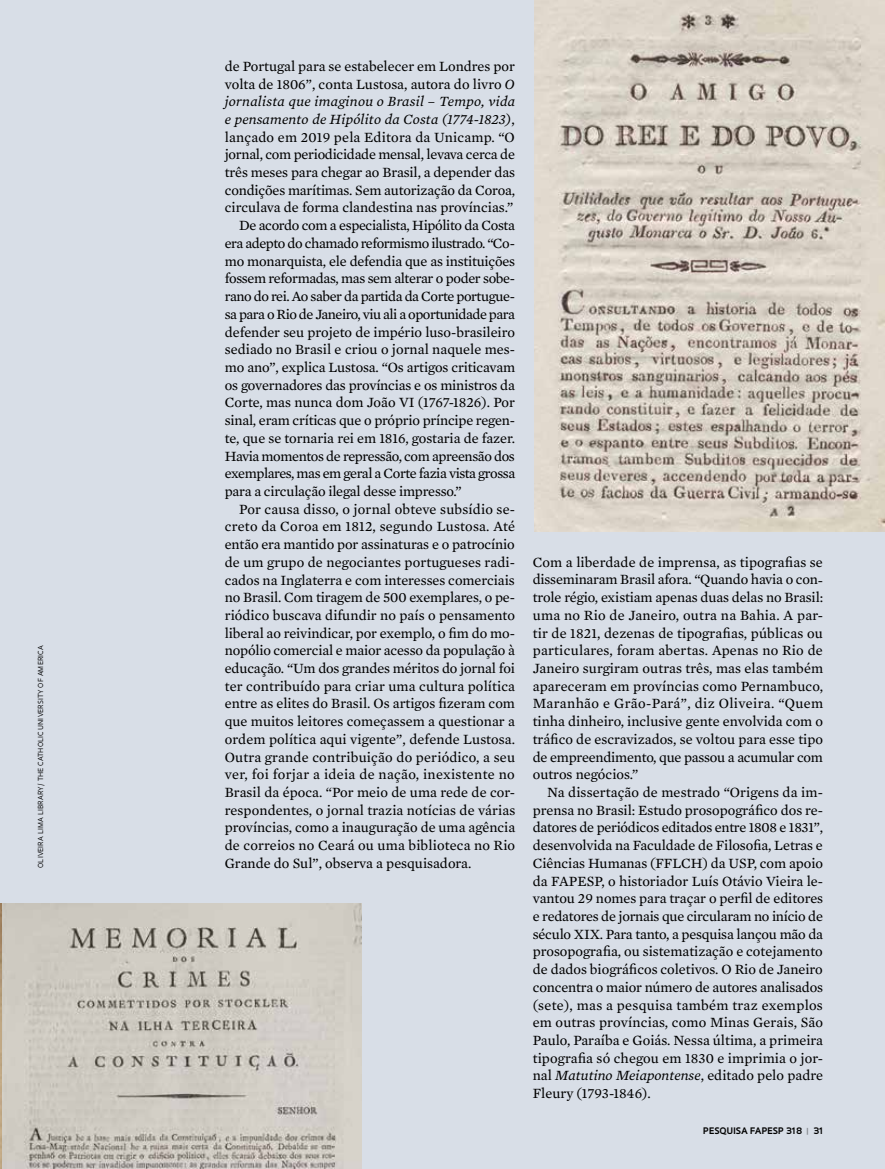
<style>
.page{position:relative;width:885px;height:1169px;background:#fff}
.page>*{position:absolute;margin:0;border:0;box-sizing:border-box;transform-origin:0 0}
.t1{font:14.4px/17.7px "Mercury Text G2";letter-spacing:-.005em;color:#000;text-align:justify}
.t2{font:14.4px "Mercury Text G2";letter-spacing:-.03em;color:#000}
.t3{font:14.4px "Mercury Text G2";letter-spacing:-.025em;color:#000}
.t4{font:italic 14.4px "Mercury Text G2";letter-spacing:.01em;color:#000}
.t5{font:14.4px "Mercury Text G2";letter-spacing:-.035em;color:#000}
.t6{font:14.4px "Mercury Text G2";letter-spacing:.02em;color:#000}
.t7{font:14.4px "Mercury Text G2";letter-spacing:.015em;color:#000}
.t8{font:700 8.7px "Oculum";letter-spacing:.015em;color:#000}
.t9{font:6.75px "Oculum";letter-spacing:.02em;color:#000}
.s1{font-style:italic}
.s2{font-style:normal}
.s3{color:#9d9d9c}
</style>
<div class="page">
<div style="left:0;top:0;width:885px;height:1168px;background:#d8dee7"></div>
<img style="left:0;top:903px;width:361px;height:265px">
<img style="left:534px;top:0;width:351px;height:531px">
<p class="t9" style="left:36px;top:868px;width:224px;rotate:-90deg">OLIVEIRA LIMA LIBRARY/THE CATHOLIC UNIVERSITY OF AMERICA</p>
<p class="t1" style="left:225px;top:56px;width:292px">de Portugal para se estabelecer em Londres por</p>
<p class="t1" style="left:225px;top:74px;width:292px">volta de 1806”, conta Lustosa, autora do livro <span class="s1">O</span></p>
<p class="t4" style="left:225px;top:91px;width:292px">jornalista que imaginou o Brasil – Tempo, vida</p>
<p class="t4" style="left:225px;top:109px;width:292px">e pensamento de Hipólito da Costa (1774-1823)<span class="s2">,</span></p>
<p class="t1" style="left:225px;top:127px;width:292px">lançado em 2019 pela Editora da Unicamp. “O</p>
<p class="t1" style="left:225px;top:145px;width:292px">jornal, com periodicidade mensal, levava cerca de</p>
<p class="t1" style="left:225px;top:163px;width:292px">três meses para chegar ao Brasil, a depender das</p>
<p class="t1" style="left:225px;top:180px;width:292px">condições marítimas. Sem autorização da Coroa,</p>
<p class="t1" style="left:225px;top:198px;width:290px">circulava de forma clandestina nas províncias.”</p>
<p class="t3" style="left:239px;top:215px;width:277px">De acordo com a especialista, Hipólito da Costa</p>
<p class="t2" style="left:225px;top:233px;width:292px">era adepto do chamado reformismo ilustrado. “Co-</p>
<p class="t1" style="left:225px;top:251px;width:292px">mo monarquista, ele defendia que as instituições</p>
<p class="t3" style="left:225px;top:268px;width:292px">fossem reformadas, mas sem alterar o poder sobe-</p>
<p class="t2" style="left:225px;top:286px;width:292px">rano do rei. Ao saber da partida da Corte portugue-</p>
<p class="t5" style="left:225px;top:303px;width:292px">sa para o Rio de Janeiro, viu ali a oportunidade para</p>
<p class="t1" style="left:225px;top:322px;width:292px">defender seu projeto de império luso-brasileiro</p>
<p class="t1" style="left:225px;top:340px;width:292px">sediado no Brasil e criou o jornal naquele mes-</p>
<p class="t1" style="left:225px;top:357px;width:292px">mo ano”, explica Lustosa. “Os artigos criticavam</p>
<p class="t1" style="left:225px;top:375px;width:292px">os governadores das províncias e os ministros da</p>
<p class="t1" style="left:225px;top:393px;width:292px">Corte, mas nunca dom João VI (1767-1826). Por</p>
<p class="t1" style="left:225px;top:411px;width:292px">sinal, eram críticas que o próprio príncipe regen-</p>
<p class="t1" style="left:225px;top:428px;width:292px">te, que se tornaria rei em 1816, gostaria de fazer.</p>
<p class="t2" style="left:225px;top:445px;width:292px">Havia momentos de repressão, com apreensão dos</p>
<p class="t2" style="left:225px;top:463px;width:292px">exemplares, mas em geral a Corte fazia vista grossa</p>
<p class="t1" style="left:225px;top:481px;width:238px">para a circulação ilegal desse impresso.”</p>
<p class="t1" style="left:239px;top:499px;width:277px">Por causa disso, o jornal obteve subsídio se-</p>
<p class="t7" style="left:225px;top:516px;width:292px">creto da Coroa em 1812, segundo Lustosa. Até</p>
<p class="t1" style="left:225px;top:534px;width:292px">então era mantido por assinaturas e o patrocínio</p>
<p class="t1" style="left:225px;top:552px;width:292px">de um grupo de negociantes portugueses radi-</p>
<p class="t1" style="left:225px;top:570px;width:292px">cados na Inglaterra e com interesses comerciais</p>
<p class="t1" style="left:225px;top:588px;width:292px">no Brasil. Com tiragem de 500 exemplares, o pe-</p>
<p class="t1" style="left:225px;top:605px;width:292px">riódico buscava difundir no país o pensamento</p>
<p class="t1" style="left:225px;top:623px;width:292px">liberal ao reivindicar, por exemplo, o fim do mo-</p>
<p class="t1" style="left:225px;top:641px;width:292px">nopólio comercial e maior acesso da população à</p>
<p class="t1" style="left:225px;top:658px;width:292px">educação. “Um dos grandes méritos do jornal foi</p>
<p class="t1" style="left:225px;top:676px;width:292px">ter contribuído para criar uma cultura política</p>
<p class="t1" style="left:225px;top:694px;width:292px">entre as elites do Brasil. Os artigos fizeram com</p>
<p class="t1" style="left:225px;top:711px;width:292px">que muitos leitores começassem a questionar a</p>
<p class="t1" style="left:225px;top:729px;width:292px">ordem política aqui vigente”, defende Lustosa.</p>
<p class="t1" style="left:225px;top:747px;width:292px">Outra grande contribuição do periódico, a seu</p>
<p class="t6" style="left:225px;top:764px;width:292px">ver, foi forjar a ideia de nação, inexistente no</p>
<p class="t1" style="left:225px;top:782px;width:292px">Brasil da época. “Por meio de uma rede de cor-</p>
<p class="t1" style="left:225px;top:800px;width:292px">respondentes, o jornal trazia notícias de várias</p>
<p class="t1" style="left:225px;top:818px;width:292px">províncias, como a inauguração de uma agência</p>
<p class="t1" style="left:225px;top:835px;width:292px">de correios no Ceará ou uma biblioteca no Rio</p>
<p class="t1" style="left:225px;top:853px;width:248px">Grande do Sul”, observa a pesquisadora.</p>
<p class="t1" style="left:533px;top:552px;width:292px">Com a liberdade de imprensa, as tipografias se disseminaram Brasil afora. “Quando havia o con&shy;trole régio, existiam apenas duas delas no Brasil: uma no Rio de Janeiro, outra na Bahia. A par&shy;tir de 1821, dezenas de tipografias, públicas ou particulares, foram abertas. Apenas no Rio de Janeiro surgiram outras três, mas elas também apareceram em províncias como Pernambuco, Maranhão e Grão-Pará”, diz Oliveira. “Quem tinha dinheiro, inclusive gente envolvida com o tráfico de escravizados, se voltou para esse tipo de empreendimento, que passou a acumular com outros negócios.”</p>
<p class="t1" style="left:533px;top:782px;width:292px;text-indent:14px">Na dissertação de mestrado “Origens da im&shy;prensa no Brasil: Estudo prosopográfico dos re&shy;datores de periódicos editados entre 1808 e 1831”, desenvolvida na Faculdade de Filosofia, Letras e Ciências Humanas (FFLCH) da USP, com apoio da FAPESP, o historiador Luís Otávio Vieira le&shy;vantou 29 nomes para traçar o perfil de editores e redatores de jornais que circularam no início de século XIX. Para tanto, a pesquisa lançou mão da prosopografia, ou sistematização e cotejamento de dados biográficos coletivos. O Rio de Janeiro concentra o maior número de autores analisados (sete), mas a pesquisa também traz exemplos em outras províncias, como Minas Gerais, São Paulo, Paraíba e Goiás. Nessa última, a primeira tipografia só chegou em 1830 e imprimia o jor&shy;nal <span class="s1">Matutino Meiapontense</span>, editado pelo padre Fleury (1793-1846).</p>
<p class="t8" style="left:703px;top:1124px;width:122px">PESQUISA FAPESP 318 <span class="s3">|</span> 31</p>
</div>
